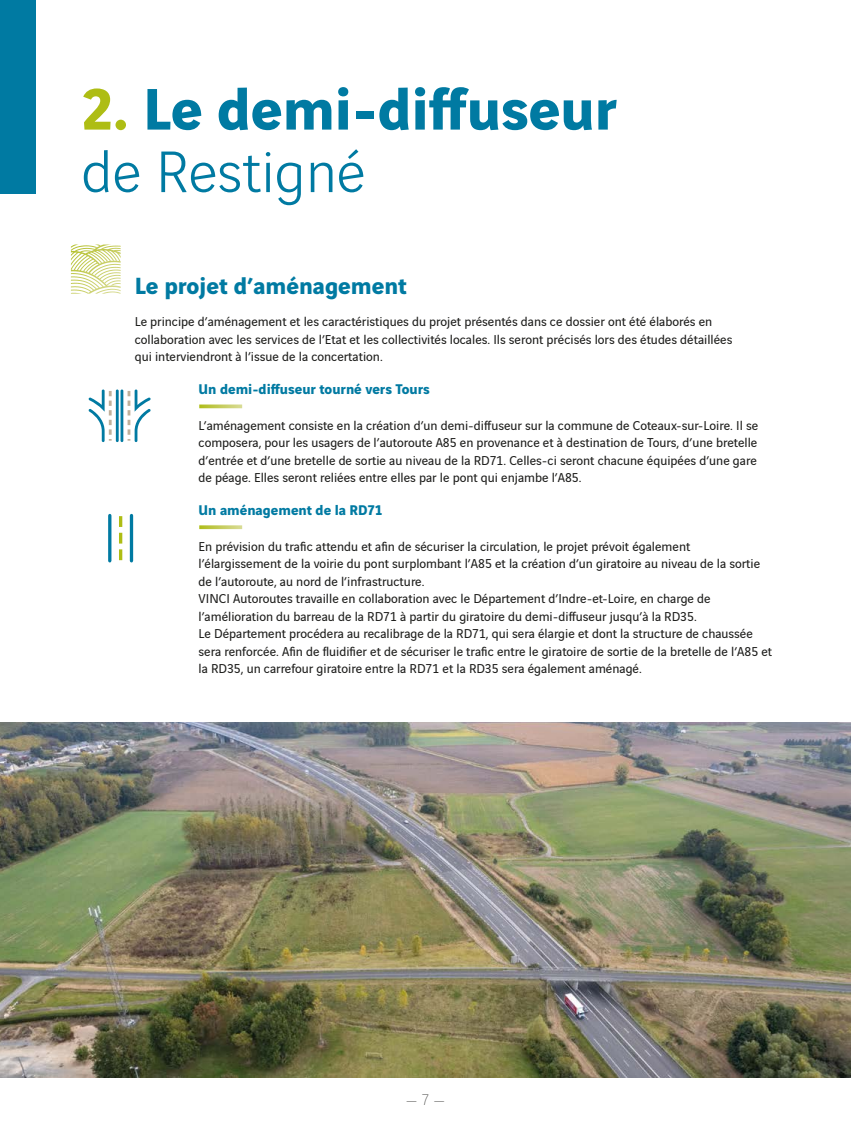
<style>
.page{position:relative;width:851px;height:1134px;background:#fff}
.page>*{position:absolute;margin:0;border:0;box-sizing:border-box;transform-origin:0 0}
.t1{font:700 62.5px/62.5px "Vinci Sans";color:#007aa2}
.t2{font:700 25px "Vinci Sans";color:#007aa2}
.t3{font:200 16.25px "Vinci Sans";color:#1d1d1b}
.t4{font:700 15px "Vinci Sans";color:#007aa2}
.t5{font:13.75px/17.5px "Vinci Sans";color:#1d1d1b}
.s1{color:#aebd14}
.s2{font-weight:300}
</style>
<div class="page">
<img style="left:0;top:723px;width:850px;height:354px">
<svg style="left:88px;top:389px;width:63px;height:53px"></svg>
<div style="left:0;top:0;width:35px;height:193px;background:#007aa2"></div>
<svg style="left:71px;top:244px;width:50px;height:29px"></svg>
<hr style="left:108px;top:515px;width:3px;height:46px;background:#007aa2">
<hr style="left:130px;top:515px;width:3px;height:46px;background:#007aa2">
<svg style="left:119px;top:516px;width:3px;height:44px"></svg>
<svg style="left:199px;top:404px;width:43px;height:4px"></svg>
<svg style="left:199px;top:525px;width:43px;height:4px"></svg>
<h1 class="t1" style="left:81px;top:71px;width:537px"><span class="s1">2.</span> Le demi-diffuseur <span class="s2">de Restigné</span></h1>
<h2 class="t2" style="left:135px;top:266px;width:274px">Le projet d’aménagement</h2>
<p class="t5" style="left:135px;top:312px;width:599px">Le principe d’aménagement et les caractéristiques du projet présentés dans ce dossier ont été élaborés en collaboration avec les services de l’Etat et les collectivités locales. Ils seront précisés lors des études détaillées qui interviendront à l’issue de la concertation.</p>
<p class="t4" style="left:198px;top:378px;width:233px">Un demi-diffuseur tourné vers Tours</p>
<p class="t5" style="left:198px;top:415px;width:561px;text-align:justify">L’aménagement consiste en la création d’un demi-diffuseur sur la commune de Coteaux-sur-Loire. Il se composera, pour les usagers de l’autoroute A85 en provenance et à destination de Tours, d’une bretelle d’entrée et d’une bretelle de sortie au niveau de la RD71. Celles-ci seront chacune équipées d’une gare de péage. Elles seront reliées entre elles par le pont qui enjambe l’A85.</p>
<p class="t4" style="left:198px;top:499px;width:185px">Un aménagement de la RD71</p>
<p class="t5" style="left:198px;top:536px;width:575px">En prévision du trafic attendu et afin de sécuriser la circulation, le projet prévoit également l’élargissement de la voirie du pont surplombant l’A85 et la création d’un giratoire au niveau de la sortie de l’autoroute, au nord de l’infrastructure.<br>VINCI Autoroutes travaille en collaboration avec le Département d’Indre-et-Loire, en charge de l’amélioration du barreau de la RD71 à partir du giratoire du demi-diffuseur jusqu’à la RD35.<br>Le Département procédera au recalibrage de la RD71, qui sera élargie et dont la structure de chaussée sera renforcée. Afin de fluidifier et de sécuriser le trafic entre le giratoire de sortie de la bretelle de l’A85 et la RD35, un carrefour giratoire entre la RD71 et la RD35 sera également aménagé.</p>
<p class="t3" style="left:405px;top:1088px;width:42px">— 7 —</p>
</div>
